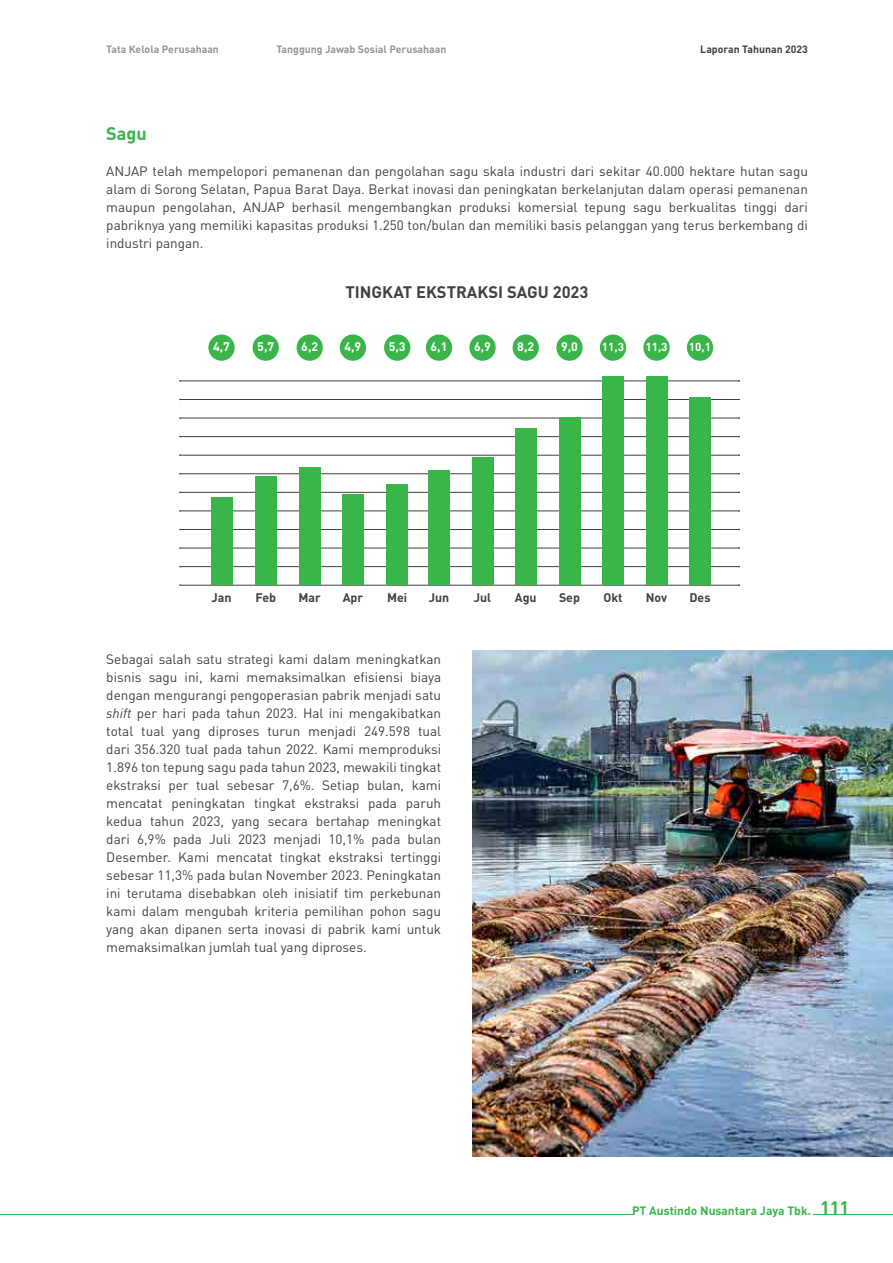
<style>
.page{position:relative;width:893px;height:1263px;background:#fff}
.page>*{position:absolute;margin:0;border:0;box-sizing:border-box;transform-origin:0 0}
.t1{font:700 18px "DIN Pro";color:#39b54a}
.t2{font:700 16.5px "DIN Pro";color:#414042}
.t3{font:13.5px/18px "DIN Pro";color:#414042;text-align:justify}
.t4{font:700 12.3px "DIN Pro";color:#414042}
.t5{font:700 12.3px "DIN Pro";color:#fff}
.t6{font:700 12px "DIN Pro";color:#39b54a}
.t7{font:700 11.55px "DIN Pro";color:#fff}
.t8{font:700 10.5px "DIN Pro";color:#939598}
.t9{font:700 10.5px "DIN Pro";color:#414042}
.s1{font-style:italic}
.s2{font-size:18px}
</style>
<div class="page">
<div style="left:208px;top:334px;width:27px;height:27px;background:#39b54a;border-radius:50%"></div>
<div style="left:253px;top:334px;width:26px;height:27px;background:#39b54a;border-radius:50%"></div>
<div style="left:297px;top:334px;width:26px;height:27px;background:#39b54a;border-radius:50%"></div>
<div style="left:340px;top:334px;width:26px;height:27px;background:#39b54a;border-radius:50%"></div>
<div style="left:384px;top:334px;width:26px;height:27px;background:#39b54a;border-radius:50%"></div>
<div style="left:426px;top:334px;width:26px;height:27px;background:#39b54a;border-radius:50%"></div>
<div style="left:469px;top:334px;width:27px;height:27px;background:#39b54a;border-radius:50%"></div>
<div style="left:513px;top:334px;width:26px;height:27px;background:#39b54a;border-radius:50%"></div>
<div style="left:556px;top:334px;width:27px;height:27px;background:#39b54a;border-radius:50%"></div>
<div style="left:600px;top:334px;width:26px;height:27px;background:#39b54a;border-radius:50%"></div>
<div style="left:643px;top:334px;width:27px;height:27px;background:#39b54a;border-radius:50%"></div>
<div style="left:687px;top:334px;width:26px;height:27px;background:#39b54a;border-radius:50%"></div>
<hr style="left:180px;top:399px;width:559px;height:1px;background:#414042">
<hr style="left:180px;top:492px;width:559px;height:1px;background:#414042">
<hr style="left:180px;top:436px;width:559px;height:1px;background:#414042">
<hr style="left:180px;top:566px;width:559px;height:1px;background:#414042">
<hr style="left:180px;top:548px;width:559px;height:1px;background:#414042">
<hr style="left:180px;top:529px;width:559px;height:1px;background:#414042">
<hr style="left:180px;top:381px;width:559px;height:1px;background:#414042">
<hr style="left:180px;top:455px;width:559px;height:1px;background:#414042">
<hr style="left:180px;top:473px;width:559px;height:1px;background:#414042">
<hr style="left:180px;top:418px;width:559px;height:1px;background:#414042">
<hr style="left:180px;top:511px;width:559px;height:1px;background:#414042">
<hr style="left:180px;top:585px;width:559px;height:1px;background:#414042">
<div style="left:211px;top:497px;width:21px;height:88px;background:#39b54a"></div>
<div style="left:255px;top:476px;width:22px;height:109px;background:#39b54a"></div>
<div style="left:299px;top:468px;width:22px;height:117px;background:#39b54a"></div>
<div style="left:342px;top:494px;width:22px;height:91px;background:#39b54a"></div>
<div style="left:386px;top:484px;width:22px;height:101px;background:#39b54a"></div>
<div style="left:428px;top:470px;width:22px;height:115px;background:#39b54a"></div>
<div style="left:472px;top:458px;width:21px;height:127px;background:#39b54a"></div>
<div style="left:515px;top:428px;width:22px;height:157px;background:#39b54a"></div>
<div style="left:559px;top:418px;width:21px;height:167px;background:#39b54a"></div>
<div style="left:602px;top:376px;width:22px;height:209px;background:#39b54a"></div>
<div style="left:646px;top:376px;width:21px;height:209px;background:#39b54a"></div>
<div style="left:689px;top:397px;width:22px;height:188px;background:#39b54a"></div>
<img style="left:472px;top:651px;width:421px;height:506px">
<hr style="left:813px;top:1214px;width:80px;height:1px;background:#39b54a">
<hr style="left:0;top:1214px;width:634px;height:1px;background:#39b54a">
<p class="t8" style="left:106px;top:41px;width:114px">Tata Kelola Perusahaan</p>
<p class="t8" style="left:276px;top:41px;width:172px">Tanggung Jawab Sosial Perusahaan</p>
<p class="t9" style="left:700px;top:41px;width:109px">Laporan Tahunan 2023</p>
<h1 class="t1" style="left:106px;top:119px;width:42px">Sagu</h1>
<p class="t3" style="left:106px;top:161px;width:703px">ANJAP telah mempelopori pemanenan dan pengolahan sagu skala industri dari sekitar 40.000 hektare hutan sagu alam di Sorong Selatan, Papua Barat Daya. Berkat inovasi dan peningkatan berkelanjutan dalam operasi pemanenan maupun pengolahan, ANJAP berhasil mengembangkan produksi komersial tepung sagu berkualitas tinggi dari pabriknya yang memiliki kapasitas produksi 1.250 ton/bulan dan memiliki basis pelanggan yang terus berkembang di industri pangan.</p>
<p class="t2" style="left:345px;top:278px;width:245px">TINGKAT EKSTRAKSI SAGU 2023</p>
<p class="t5" style="left:213px;top:337px;width:18px">4,7</p>
<p class="t5" style="left:257px;top:337px;width:18px">5,7</p>
<p class="t5" style="left:301px;top:337px;width:18px">6,2</p>
<p class="t5" style="left:344px;top:337px;width:18px">4,9</p>
<p class="t5" style="left:389px;top:337px;width:18px">5,3</p>
<p class="t5" style="left:431px;top:337px;width:18px">6,1</p>
<p class="t5" style="left:474px;top:337px;width:18px">6,9</p>
<p class="t5" style="left:517px;top:337px;width:18px">8,2</p>
<p class="t5" style="left:561px;top:337px;width:18px">9,0</p>
<p class="t7" style="left:602px;top:337px;width:24px">11,3</p>
<p class="t7" style="left:645px;top:337px;width:24px">11,3</p>
<p class="t7" style="left:689px;top:337px;width:24px">10,1</p>
<p class="t4" style="left:212px;top:587px;width:21px">Jan</p>
<p class="t4" style="left:255px;top:587px;width:22px">Feb</p>
<p class="t4" style="left:299px;top:587px;width:24px">Mar</p>
<p class="t4" style="left:343px;top:587px;width:22px">Apr</p>
<p class="t4" style="left:387px;top:587px;width:22px">Mei</p>
<p class="t4" style="left:429px;top:587px;width:22px">Jun</p>
<p class="t4" style="left:474px;top:587px;width:19px">Jul</p>
<p class="t4" style="left:515px;top:587px;width:23px">Agu</p>
<p class="t4" style="left:559px;top:587px;width:22px">Sep</p>
<p class="t4" style="left:603px;top:587px;width:21px">Okt</p>
<p class="t4" style="left:646px;top:587px;width:23px">Nov</p>
<p class="t4" style="left:689px;top:587px;width:23px">Des</p>
<p class="t3" style="left:106px;top:649px;width:336px">Sebagai salah satu strategi kami dalam meningkatkan bisnis sagu ini, kami memaksimalkan efisiensi biaya dengan mengurangi pengoperasian pabrik menjadi satu <span class="s1">shift</span> per hari pada tahun 2023. Hal ini mengakibatkan total tual yang diproses turun menjadi 249.598 tual dari 356.320 tual pada tahun 2022. Kami memproduksi 1.896 ton tepung sagu pada tahun 2023, mewakili tingkat ekstraksi per tual sebesar 7,6%. Setiap bulan, kami mencatat peningkatan tingkat ekstraksi pada paruh kedua tahun 2023, yang secara bertahap meningkat dari 6,9% pada Juli 2023 menjadi 10,1% pada bulan Desember. Kami mencatat tingkat ekstraksi tertinggi sebesar 11,3% pada bulan November 2023. Peningkatan ini terutama disebabkan oleh inisiatif tim perkebunan kami dalam mengubah kriteria pemilihan pohon sagu yang akan dipanen serta inovasi di pabrik kami untuk memaksimalkan jumlah tual yang diproses.</p>
<p class="t6" style="left:632px;top:1200px;width:219px">PT Austindo Nusantara Jaya Tbk. <span class="s2">111</span></p>
</div>
